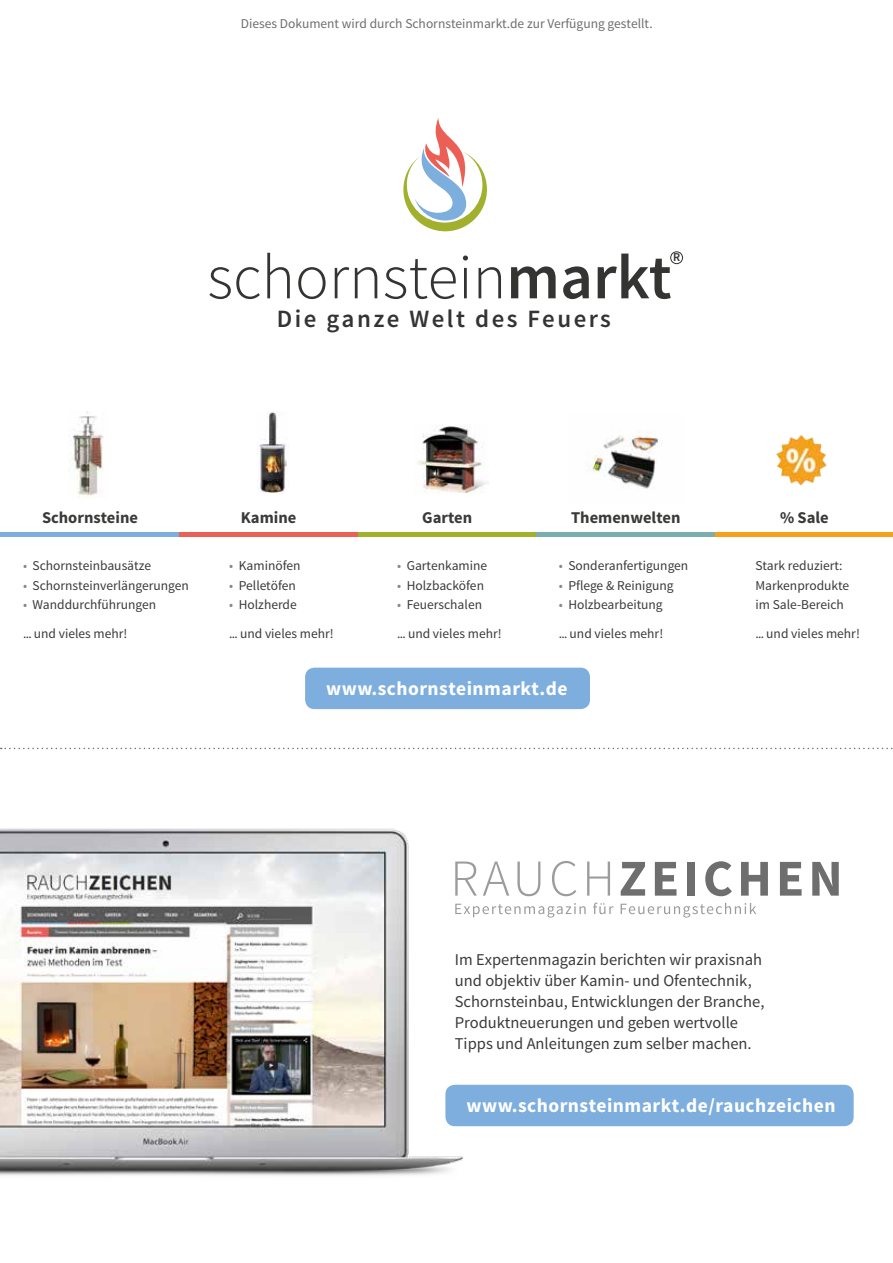
<style>
.page{position:relative;width:893px;height:1263px;background:#fff}
.page>*{position:absolute;margin:0;border:0;box-sizing:border-box;transform-origin:0 0}
.t1{font:300 63.45px "Source Sans Pro";color:#343433}
.t2{font:600 24.9px "Source Sans Pro";letter-spacing:.1em;color:#343433}
.t3{font:700 19.5px "Source Sans Pro";letter-spacing:.025em;color:#fff}
.t4{font:16.5px/21px "Source Sans Pro";color:#3a3a39}
.t5{font:700 16.5px "Source Sans Pro";color:#3a3a39}
.t6{font:13.5px/28.5px "Source Sans Pro";color:#3a3a39}
.t7{font:13.5px "Source Sans Pro";color:#6e6e6e}
.t8{font:600 12px "Source Sans Pro";color:#313131}
.s1{font-weight:600}
.s2{color:#868786}
</style>
<div class="page">
<svg style="left:403px;top:118px;width:84px;height:113px"></svg>
<svg style="left:670px;top:251px;width:13px;height:13px"></svg>
<div style="left:0;top:532px;width:179px;height:5px;background:#7daede"></div>
<div style="left:179px;top:532px;width:179px;height:5px;background:#ec5f54"></div>
<div style="left:358px;top:532px;width:178px;height:5px;background:#a1b12c"></div>
<div style="left:536px;top:532px;width:179px;height:5px;background:#7badae"></div>
<div style="left:715px;top:532px;width:178px;height:5px;background:#f6a11c"></div>
<img style="left:72px;top:411px;width:32px;height:87px">
<img style="left:258px;top:411px;width:30px;height:83px">
<img style="left:415px;top:426px;width:73px;height:67px">
<img style="left:587px;top:431px;width:71px;height:58px">
<img style="left:776px;top:434px;width:51px;height:52px">
<div style="left:305px;top:668px;width:285px;height:41px;background:#7daede;border-radius:9px"></div>
<svg style="left:527px;top:861px;width:13px;height:35px"></svg>
<svg style="left:552px;top:861px;width:24px;height:35px"></svg>
<svg style="left:587px;top:861px;width:23px;height:35px"></svg>
<svg style="left:621px;top:862px;width:24px;height:34px"></svg>
<svg style="left:655px;top:862px;width:21px;height:34px"></svg>
<div style="left:687px;top:862px;width:8px;height:34px;background:#6e6e6e"></div>
<svg style="left:705px;top:861px;width:27px;height:35px"></svg>
<svg style="left:741px;top:862px;width:27px;height:34px"></svg>
<svg style="left:780px;top:862px;width:22px;height:34px"></svg>
<svg style="left:812px;top:862px;width:27px;height:34px"></svg>
<svg style="left:527px;top:903px;width:59px;height:14px"></svg>
<svg style="left:593px;top:903px;width:21px;height:11px"></svg>
<svg style="left:621px;top:903px;width:135px;height:14px"></svg>
<svg style="left:1px;top:748px;width:892px;height:1px"></svg>
<img style="left:0;top:828px;width:527px;height:348px">
<div style="left:445px;top:1085px;width:409px;height:41px;background:#7daede;border-radius:9px"></div>
<p class="t7" style="left:241px;top:15px;width:413px">Dieses Dokument wird durch Schornsteinmarkt.de zur Verfügung gestellt.</p>
<h1 class="t1" style="left:207px;top:239px;width:466px">schornstein<span class="s1">markt</span></h1>
<p class="t8" style="left:673px;top:250px;width:9px">R</p>
<h2 class="t2" style="left:277px;top:303px;width:336px">Die ganze Welt des Feuers</h2>
<p class="t5" style="left:42px;top:507px;width:97px">Schornsteine</p>
<p class="t5" style="left:241px;top:507px;width:57px">Kamine</p>
<p class="t5" style="left:422px;top:507px;width:52px">Garten</p>
<p class="t5" style="left:571px;top:507px;width:111px">Themenwelten</p>
<p class="t5" style="left:780px;top:507px;width:50px">% Sale</p>
<p class="t6" style="left:23px;top:552px;width:130px"><span class="s2">•</span> Schornsteinbausätze</p>
<p class="t6" style="left:23px;top:571px;width:167px"><span class="s2">•</span> Schornsteinverlängerungen</p>
<p class="t6" style="left:23px;top:591px;width:135px"><span class="s2">•</span> Wanddurchführungen ... und vieles mehr!</p>
<p class="t6" style="left:229px;top:552px;width:73px"><span class="s2">•</span> Kaminöfen</p>
<p class="t6" style="left:229px;top:571px;width:68px"><span class="s2">•</span> Pelletöfen</p>
<p class="t6" style="left:229px;top:591px;width:106px"><span class="s2">•</span> Holzherde<br>... und vieles mehr!</p>
<p class="t6" style="left:397px;top:552px;width:91px"><span class="s2">•</span> Gartenkamine</p>
<p class="t6" style="left:397px;top:571px;width:88px"><span class="s2">•</span> Holzbacköfen</p>
<p class="t6" style="left:397px;top:591px;width:106px"><span class="s2">•</span> Feuerschalen<br>... und vieles mehr!</p>
<p class="t6" style="left:559px;top:552px;width:131px"><span class="s2">•</span> Sonderanfertigungen</p>
<p class="t6" style="left:559px;top:571px;width:116px"><span class="s2">•</span> Pflege &amp; Reinigung</p>
<p class="t6" style="left:559px;top:591px;width:106px"><span class="s2">•</span> Holzbearbeitung ... und vieles mehr!</p>
<h3 class="t3" style="left:326px;top:676px;width:243px">www.schornsteinmarkt.de</h3>
<p class="t6" style="left:755px;top:556px;width:95px;line-height:19.5px">Stark reduziert:<br>Markenprodukte im Sale-Bereich</p>
<p class="t6" style="left:755px;top:619px;width:106px">... und vieles mehr!</p>
<p class="t4" style="left:455px;top:950px;width:311px">Im Expertenmagazin berichten wir praxisnah und objektiv über Kamin- und Ofentechnik, Schornsteinbau, Entwicklungen der Branche, Produktneuerungen und geben wertvolle Tipps und Anleitungen zum selber machen.</p>
<h3 class="t3" style="left:466px;top:1093px;width:371px">www.schornsteinmarkt.de/rauchzeichen</h3>
</div>
